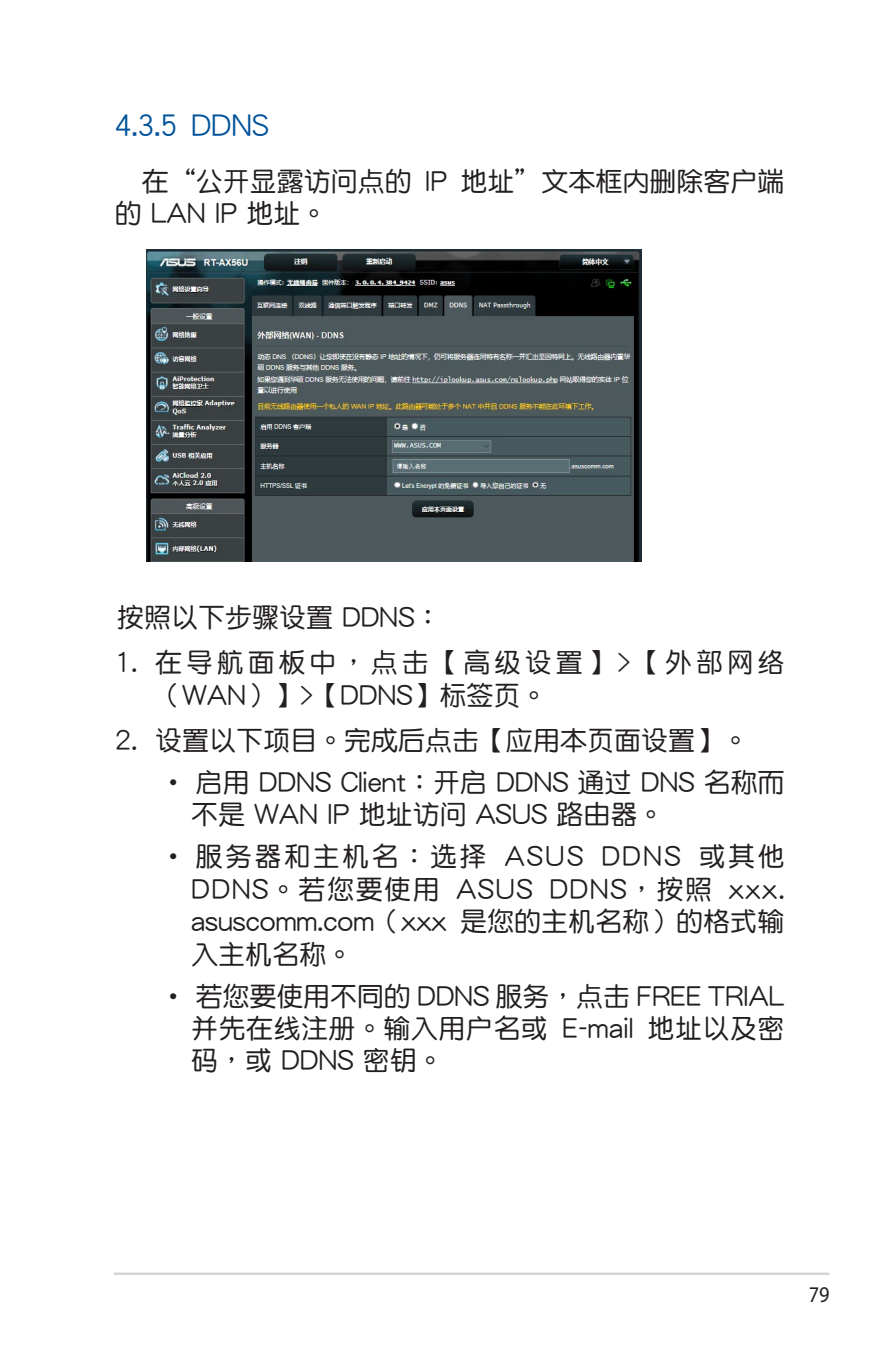
<style>
.page{position:relative;width:893px;height:1346px;background:#fff}
.page>*{position:absolute;margin:0;border:0;box-sizing:border-box;transform-origin:0 0}
.t1{font:29.25px "DF Hei GB5 Std W5";color:#01529a}
.t2{font:27px/32.4px "DF Yuan GB5 Std W5";color:#231f20}
.t3{font:27px/32.4px "DF Yuan GB5 Std W5";letter-spacing:.14em;color:#231f20}
.t4{font:22.5px "Myriad";color:#231f20;scale:.9 1}
</style>
<div class="page">
<hr style="left:114px;top:1272px;width:715px;height:3px;background:#d1d2d4">
<img style="left:147px;top:249px;width:494px;height:312px">
<p class="t1" style="left:115px;top:110px;width:155px">4.3.5 DDNS</p>
<p class="t2" style="left:115px;top:165px;width:671px;text-indent:27px">在“公開顯露訪問點的 IP 地址”文本框內刪除客戶端的 LAN IP 地址。</p>
<p class="t2" style="left:117px;top:601px;width:326px">按照以下步驟設置 DDNS：</p>
<p class="t3" style="left:155px;top:646px;width:631px;text-indent:-40px">1. 在導航面板中，點擊【高級設置】&gt;【外部網絡（WAN）】&gt;【DDNS】標籤頁。</p>
<p class="t2" style="left:115px;top:724px;width:636px">2. 設置以下項目。完成後點擊【應用本頁面設置】。</p>
<p class="t2" style="left:191px;top:766px;width:595px;text-indent:-32px">• 啟用 DDNS Client：開啟 DDNS 通過 DNS 名稱而不是 WAN IP 地址訪問 ASUS 路由器。</p>
<p class="t2" style="left:191px;top:840px;width:595px;text-align:justify;text-indent:-32px">• 服務器和主機名：選擇 ASUS DDNS 或其他DDNS。若您要使用 ASUS DDNS，按照 xxx. asuscomm.com（xxx 是您的主機名稱）的格式輸入主機名稱。</p>
<p class="t2" style="left:191px;top:979px;width:595px;text-align:justify;text-indent:-32px">• 若您要使用不同的 DDNS 服務，點擊 FREE TRIAL並先在線註冊。輸入用戶名或 E-mail 地址以及密碼，或 DDNS 密鑰。</p>
<p class="t4" style="left:809px;top:1283px;width:25px">79</p>
</div>
